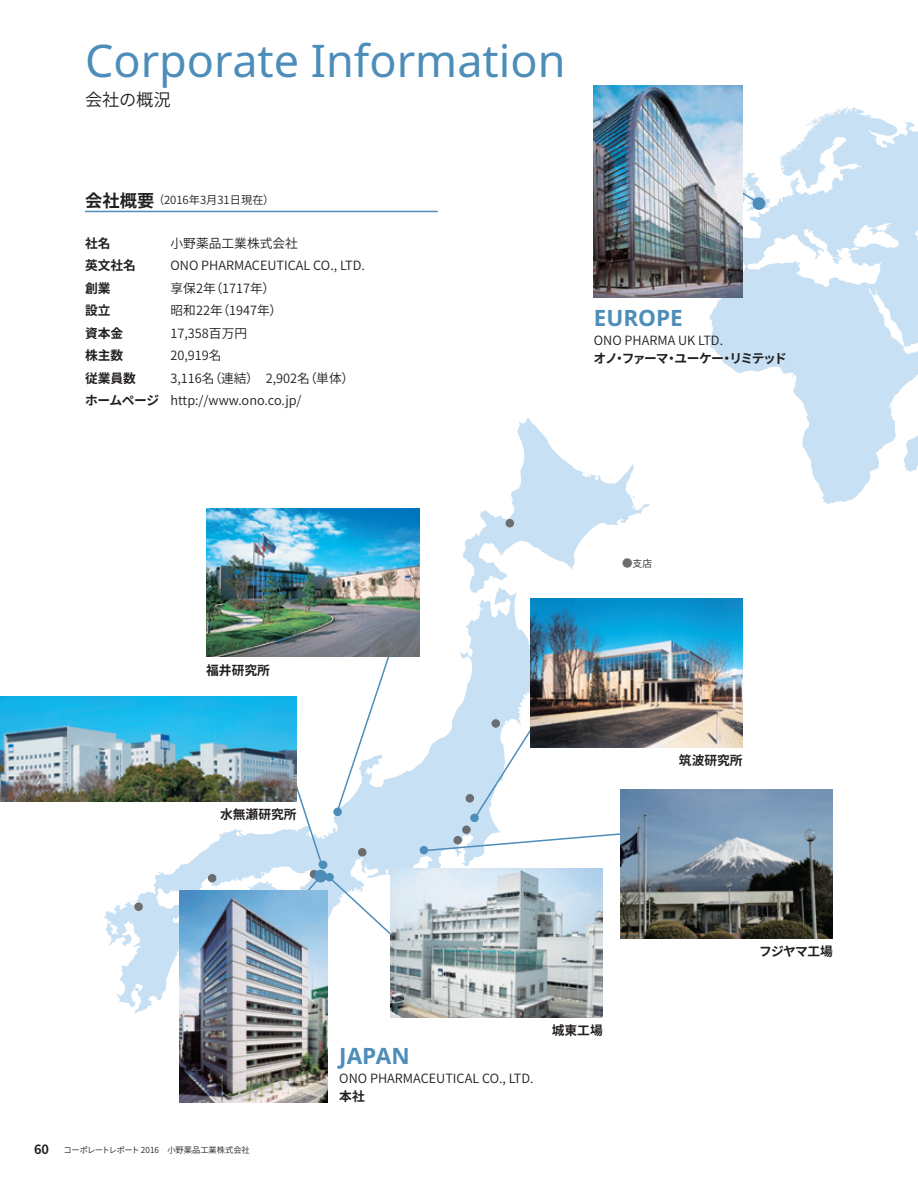
<style>
.page{position:relative;width:918px;height:1188px;background:#fff}
.page>*{position:absolute;margin:0;border:0;box-sizing:border-box;transform-origin:0 0}
.t1{font:45px "Noto Sans";color:#4d8db9}
.t2{font:700 22.5px "Noto Sans";color:#4d8db9}
.t3{font:600 17.25px "Noto Sans CJ Kjp";letter-spacing:-.01em;color:#231f20}
.t4{font:600 12.75px/22.5px "Noto Sans CJ Kjp";color:#231f20}
.t5{font:700 12.75px "Noto Sans CJ Kjp";color:#231f20}
.t6{font:700 12.75px "Noto Sans CJ Kjp";letter-spacing:-.11em;color:#231f20}
.t7{font:600 11.25px "Noto Sans CJ Kjp";color:#231f20}
.t8{font:600 9.75px "Noto Sans CJ Kjp";color:#231f20}
.t9{font:600 8.25px "Noto Sans CJ Kjp";color:#231f20}
.s1{font-weight:700;font-size:17.25px}
.s2{font-weight:700}
.s3{font-size:10.5px;color:#6c6d70}
.s4{font-weight:700;font-size:12.75px}
</style>
<div class="page">
<svg style="left:708px;top:107px;width:210px;height:397px;fill:#c7e0f3"></svg>
<hr style="left:85px;top:211px;width:353px;height:1px;background:#4d8db9">
<svg style="left:463px;top:418px;width:187px;height:169px"></svg>
<svg style="left:154px;top:587px;width:383px;height:303px"></svg>
<svg style="left:104px;top:879px;width:184px;height:135px"></svg>
<svg style="left:227px;top:833px;width:6px;height:3px"></svg>
<svg style="left:421px;top:831px;width:199px;height:23px"></svg>
<svg style="left:472px;top:727px;width:61px;height:94px"></svg>
<svg style="left:334px;top:657px;width:57px;height:158px"></svg>
<svg style="left:293px;top:779px;width:32px;height:88px"></svg>
<svg style="left:304px;top:874px;width:86px;height:61px"></svg>
<img style="left:390px;top:868px;width:213px;height:149px">
<img style="left:530px;top:598px;width:213px;height:149px">
<img style="left:620px;top:790px;width:213px;height:149px">
<img style="left:207px;top:508px;width:212px;height:149px">
<div style="left:134px;top:902px;width:9px;height:9px;background:#6c6d70;border-radius:50%"></div>
<div style="left:208px;top:874px;width:8px;height:8px;background:#6c6d70;border-radius:50%"></div>
<div style="left:310px;top:870px;width:8px;height:8px;background:#6c6d70;border-radius:50%"></div>
<div style="left:358px;top:848px;width:9px;height:9px;background:#6c6d70;border-radius:50%"></div>
<div style="left:453px;top:836px;width:9px;height:8px;background:#6c6d70;border-radius:50%"></div>
<div style="left:466px;top:794px;width:8px;height:9px;background:#6c6d70;border-radius:50%"></div>
<div style="left:462px;top:826px;width:9px;height:8px;background:#6c6d70;border-radius:50%"></div>
<div style="left:492px;top:719px;width:8px;height:9px;background:#6c6d70;border-radius:50%"></div>
<div style="left:506px;top:519px;width:8px;height:8px;background:#6c6d70;border-radius:50%"></div>
<div style="left:325px;top:873px;width:9px;height:8px;background:#4d8db9;border-radius:50%"></div>
<div style="left:319px;top:861px;width:8px;height:8px;background:#4d8db9;border-radius:50%"></div>
<div style="left:333px;top:808px;width:9px;height:8px;background:#4d8db9;border-radius:50%"></div>
<div style="left:420px;top:846px;width:8px;height:8px;background:#4d8db9;border-radius:50%"></div>
<div style="left:470px;top:814px;width:9px;height:8px;background:#4d8db9;border-radius:50%"></div>
<div style="left:314px;top:870px;width:13px;height:12px;background:#4d8db9;border-radius:50%"></div>
<img style="left:179px;top:890px;width:149px;height:213px">
<img style="left:0;top:697px;width:297px;height:105px">
<svg style="left:743px;top:172px;width:27px;height:43px"></svg>
<img style="left:594px;top:85px;width:149px;height:213px">
<h1 class="t1" style="left:85px;top:29px;width:482px">Corporate Information</h1>
<h3 class="t3" style="left:85px;top:90px;width:87px">会社の概況</h3>
<p class="t7" style="left:85px;top:194px;width:191px"><span class="s1">会社概要</span>（2016年3月31日現在）</p>
<p class="t5" style="left:85px;top:236px;width:27px">社名</p>
<p class="t4" style="left:171px;top:232px;width:129px">小野薬品工業株式会社</p>
<p class="t5" style="left:85px;top:258px;width:52px">英文社名</p>
<p class="t4" style="left:171px;top:255px;width:196px">ONO PHARMACEUTICAL CO., LTD.</p>
<p class="t5" style="left:85px;top:281px;width:27px">創業</p>
<p class="t4" style="left:171px;top:277px;width:106px">享保2年（1717年）</p>
<p class="t5" style="left:85px;top:303px;width:27px">設立</p>
<p class="t4" style="left:171px;top:300px;width:113px">昭和22年（1947年）</p>
<p class="t5" style="left:85px;top:326px;width:40px">資本金</p>
<p class="t4" style="left:171px;top:322px;width:78px">17,358百万円</p>
<p class="t5" style="left:85px;top:349px;width:40px">株主数</p>
<p class="t4" style="left:171px;top:345px;width:53px">20,919名</p>
<p class="t5" style="left:85px;top:371px;width:52px">従業員数</p>
<p class="t4" style="left:85px;top:367px;width:271px;text-indent:86px">3,116名（連結）　2,902名（単体）<span class="s2">ホームページ</span> http://www.ono.co.jp/</p>
<h2 class="t2" style="left:594px;top:302px;width:91px">EUROPE</h2>
<p class="t4" style="left:594px;top:329px;width:131px">ONO PHARMA UK LTD.</p>
<p class="t6" style="left:594px;top:351px;width:195px">オノ・ファーマ・ユーケー・リミテッド</p>
<p class="t5" style="left:206px;top:663px;width:65px">福井研究所</p>
<p class="t5" style="left:220px;top:807px;width:78px">水無瀬研究所</p>
<p class="t8" style="left:622px;top:558px;width:31px"><span class="s3">●</span>支店</p>
<p class="t5" style="left:679px;top:753px;width:65px">筑波研究所</p>
<p class="t5" style="left:759px;top:944px;width:75px">フジヤマ工場</p>
<p class="t9" style="left:34px;top:1145px;width:217px"><span class="s4">60</span> コーポレートレポート 2016　小野薬品工業株式会社</p>
<h2 class="t2" style="left:339px;top:1040px;width:72px">JAPAN</h2>
<p class="t4" style="left:339px;top:1068px;width:196px">ONO PHARMACEUTICAL CO., LTD.</p>
<p class="t5" style="left:339px;top:1090px;width:27px">本社</p>
<p class="t5" style="left:552px;top:1023px;width:52px">城東工場</p>
</div>
